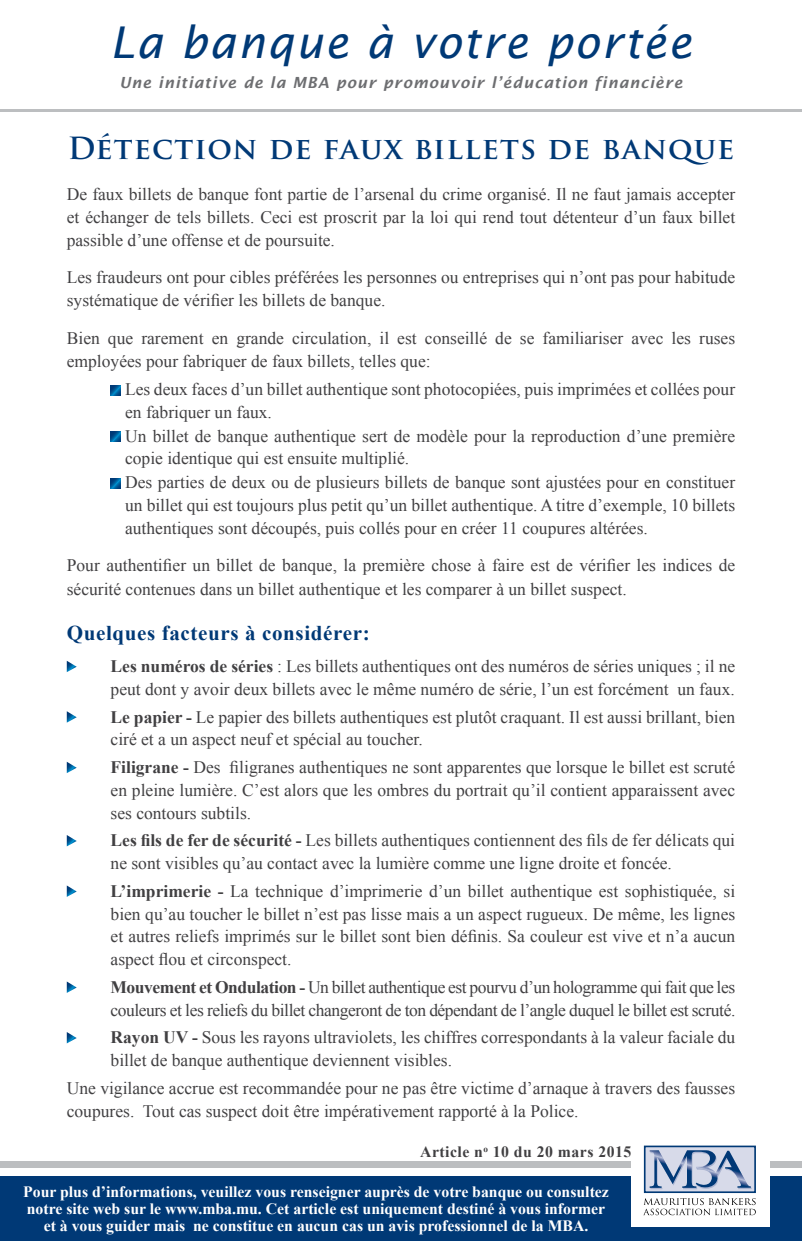
<style>
.page{position:relative;width:802px;height:1241px;background:#fff}
.page>*{position:absolute;margin:0;border:0;box-sizing:border-box;transform-origin:0 0}
.t1{font:italic 43.93px "Lucida Sans";letter-spacing:.045em;color:#003976}
.t2{font:700 29.75px "Trajan Pro";letter-spacing:.04em;color:#003976}
.t3{font:700 21px "Times New Roman";letter-spacing:.03em;color:#003976}
.t4{font:17.5px/22.8px "Times New Roman";color:#414042}
.t5{font:17.5px/22.8px "Times New Roman";letter-spacing:-.025em;color:#414042}
.t6{font:700 15.75px "Times New Roman";color:#fff}
.t7{font:700 15.75px "Times New Roman";letter-spacing:.03em;color:#414042}
.t8{font:italic 600 15.4px "Lucida Sans";letter-spacing:.06em;color:#6d6e71}
.s1{font-weight:700}
</style>
<div class="page">
<div style="left:0;top:1176px;width:801px;height:64px;background:#003976"></div>
<div style="left:0;top:1161px;width:801px;height:6px;background:#bcbec0"></div>
<div style="left:631px;top:1128px;width:138px;height:98px;background:#fff"></div>
<svg style="left:643px;top:1198px;width:112px;height:16px"></svg>
<div style="left:644px;top:1146px;width:110px;height:45px;background:#d7dae9"></div>
<div style="left:643px;top:1145px;width:112px;height:47px;border:2px solid #003976"></div>
<svg style="left:649px;top:1150px;width:102px;height:38px"></svg>
<hr style="left:0;top:110px;width:801px;height:2px;background:#bcbec0">
<svg style="left:110px;top:385px;width:10px;height:10px"></svg>
<svg style="left:110px;top:431px;width:10px;height:10px"></svg>
<svg style="left:110px;top:478px;width:10px;height:10px"></svg>
<svg style="left:67px;top:661px;width:10px;height:11px"></svg>
<svg style="left:67px;top:711px;width:10px;height:11px"></svg>
<svg style="left:67px;top:762px;width:10px;height:11px"></svg>
<svg style="left:67px;top:835px;width:10px;height:11px"></svg>
<svg style="left:67px;top:885px;width:10px;height:11px"></svg>
<svg style="left:67px;top:981px;width:10px;height:11px"></svg>
<svg style="left:67px;top:1032px;width:10px;height:11px"></svg>
<h1 class="t1" style="left:110px;top:17px;width:582px">La banque à votre portée</h1>
<p class="t8" style="left:119px;top:74px;width:564px">Une initiative de la MBA pour promouvoir ’l éducation financière</p>
<h2 class="t2" style="left:68px;top:130px;width:667px">Détection de faux billets de banque</h2>
<p class="t4" style="left:67px;top:183px;width:669px;text-align:justify">De faux billets de banque font partie de ’l arsenal du crime organisé. Il ne faut jamais accepter et échanger de tels billets. Ceci est proscrit par la loi qui rend tout détenteur ’d un faux billet passible ’d une offense et de poursuite.</p>
<p class="t4" style="left:67px;top:266px;width:669px">Les fraudeurs ont pour cibles préférées les personnes ou entreprises qui ’n ont pas pour habitude systématique de vérifier les billets de banque.</p>
<p class="t4" style="left:698px;top:326px;width:37px">ruses</p>
<p class="t4" style="left:67px;top:326px;width:365px">Bien<br>employées pour fabriquer de faux billets, telles que:</p>
<p class="t4" style="left:125px;top:377px;width:611px">Les deux faces ’d un billet authentique sont photocopiées, puis imprimées et collées pour en fabriquer un faux.<br>Un billet de banque authentique sert de modèle pour la reproduction ’d une première copie identique qui est ensuite multiplié.<br>Des parties de deux ou de plusieurs billets de banque sont ajustées pour en constituer un billet qui est toujours plus petit qu’un billet authentique A. titre ’d exemple, 10 billets authentiques sont découpés, puis collés pour en créer 11 coupures altérées.</p>
<p class="t4" style="left:67px;top:553px;width:669px;line-height:23.6px">Pour authentifier un billet de banque, la première chose à faire est de vérifier les indices de sécurité contenues dans un billet authentique et les comparer à un billet suspect.</p>
<p class="t3" style="left:67px;top:618px;width:304px">Quelques facteurs à considérer:</p>
<p class="t4" style="left:110px;top:654px;width:625px;text-align:right"><span class="s1">Les numéros de séries</span> : Les billets authentiques ont des numéros de séries uniques ; il ne un faux.</p>
<p class="t4" style="left:236px;top:326px;width:49px">grande</p>
<p class="t4" style="left:292px;top:326px;width:81px">circulation,</p>
<p class="t4" style="left:379px;top:326px;width:11px">il</p>
<p class="t4" style="left:424px;top:326px;width:64px">conseillé</p>
<p class="t4" style="left:495px;top:326px;width:18px">de</p>
<p class="t4" style="left:542px;top:326px;width:82px">familiariser</p>
<p class="t4" style="left:671px;top:326px;width:21px">les</p>
<p class="t4" style="left:141px;top:326px;width:64px">rarement</p>
<p class="t4" style="left:397px;top:326px;width:21px">est</p>
<p class="t4" style="left:108px;top:326px;width:27px">que</p>
<p class="t4" style="left:211px;top:326px;width:18px">en</p>
<p class="t4" style="left:519px;top:326px;width:16px">se</p>
<p class="t4" style="left:631px;top:326px;width:34px">avec</p>
<p class="t4" style="left:110px;top:675px;width:625px;line-height:27.7px">peut dont y avoir deux billets avec le même numéro de série ’l, un est forcément<br><span class="s1">Le papier -</span> Le papier des billets authentiques est plutôt craquant Il. est aussi brillant, bien</p>
<p class="t4" style="left:229px;top:725px;width:507px;line-height:27.7px;text-indent:-119px">ciré et a un aspect neuf et spécial au toucher.<br>filigranes authentiques ne sont apparentes que lorsque le billet est scruté</p>
<p class="t4" style="left:110px;top:755px;width:625px"><span class="s1">Filigrane -</span> Des<br>en pleine lumière C. ’est alors que les ombres du portrait qu’il contient apparaissent avec ses contours subtils.</p>
<p class="t4" style="left:110px;top:828px;width:625px"><span class="s1">Les fils de fer de sécurité -</span> Les billets authentiques contiennent des fils de fer délicats qui ne sont visibles qu’au contact avec la lumière comme une ligne droite et foncée.</p>
<p class="t4" style="left:110px;top:879px;width:626px;text-align:justify"><span class="s1">’L imprimerie -</span> La technique ’d imprimerie ’d un billet authentique est sophistiquée, si bien qu’au toucher le billet ’n est pas lisse mais a un aspect rugueux. De même, les lignes et autres reliefs imprimés sur le billet sont bien définis. Sa couleur est vive et a’n aucun aspect flou et circonspect.</p>
<p class="t5" style="left:110px;top:975px;width:626px"><span class="s1">Mouvement et Ondulation -</span> Un billet authentique est pourvu ’d un hologramme qui fait que les couleurs et les reliefs du billet changeront de ton dépendant de ’l angle duquel le billet est scruté.</p>
<p class="t4" style="left:110px;top:1025px;width:625px"><span class="s1">Rayon UV -</span> Sous les rayons ultraviolets, les chiffres correspondants laà valeur faciale du billet de banque authentique deviennent visibles.</p>
<p class="t4" style="left:143px;top:1076px;width:593px;text-indent:-76px">Une vigilance accrue est recommandée pour ne pas être victime ’d arnaque à travers des fausses<br>Tout cas suspect doit être impérativement rapporté laà Police.</p>
<p class="t4" style="left:67px;top:1098px;width:69px">coupures.</p>
<p class="t7" style="left:420px;top:1140px;width:212px">Article n<sup>o</sup> 10 du 20 mars 2015</p>
<p class="t6" style="left:23px;top:1180px;width:587px">Pour plus ’d informations, veuillez vous renseigner auprès de votre banque ou consultez</p>
<p class="t6" style="left:27px;top:1197px;width:579px">notre site web sur le www.mba.mu. Cet article est uniquement destiné à vous informer</p>
<p class="t6" style="left:193px;top:1214px;width:396px">ne constitue en aucun cas un avis professionnel de la MBA.</p>
<p class="t6" style="left:44px;top:1214px;width:143px">et à vous guider mais</p>
</div>
